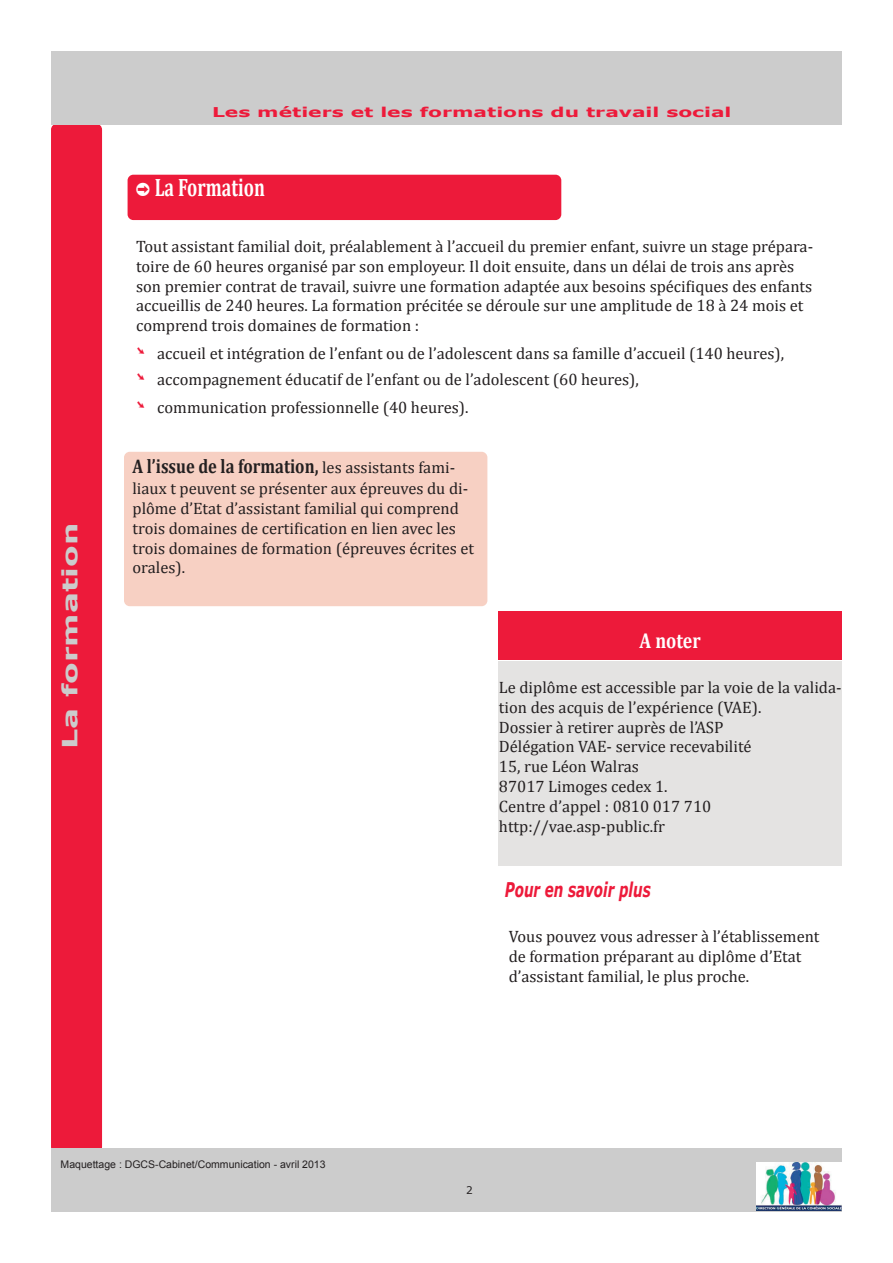
<style>
.page{position:relative;width:893px;height:1263px;background:#fff}
.page>*{position:absolute;margin:0;border:0;box-sizing:border-box;transform-origin:0 0}
.t1{font:700 25.2px "Cambria";color:#fff;scale:.71 1}
.t2{font:700 21.6px "Cambria";color:#fff;scale:.83 1}
.t3{font:700 21px "Verdana";color:#ccc;scale:1.5 1}
.t4{font:italic 700 20.25px "Verdana";color:#ed1a3a;scale:.67 1}
.t5{font:700 19.8px "Cambria";color:#231f20;scale:.83 1}
.t6{font:16.5px/19.8px "Cambria";color:#231f20}
.t7{font:700 13.5px "Verdana";color:#ed1a3a;scale:1.5 1}
.t8{font:10.5px "Arial";color:#231f20}
.t9{font:10.5px "Verdana";color:#231f20}
.s1{font-weight:400;font-size:16.5px}
</style>
<div class="page">
<div style="left:51px;top:124px;width:51px;height:1028px;background:#ed1a3a;border-radius:6px"></div>
<div style="left:124px;top:452px;width:363px;height:154px;background:#f7d0c3;border-radius:6px"></div>
<div style="left:128px;top:175px;width:433px;height:45px;background:#ed1a3a;border-radius:6px"></div>
<div style="left:498px;top:611px;width:344px;height:48px;background:#ed1a3a"></div>
<div style="left:51px;top:51px;width:791px;height:73px;background:#ccc"></div>
<div style="left:51px;top:1148px;width:791px;height:64px;background:#ccc"></div>
<img style="left:757px;top:1162px;width:85px;height:49px">
<div style="left:499px;top:661px;width:343px;height:204px;background:#e4e3e2"></div>
<p class="t7" style="left:212px;top:103px;width:348px">Les métiers et les formations du travail social</p>
<h1 class="t1" style="left:155px;top:172px;width:157px">La Formation</h1>
<p class="t3" style="left:56px;top:749px;width:152px;rotate:-90deg">La formation</p>
<p class="t6" style="left:136px;top:236px;width:679px">Tout assistant familial doit, préalablement à l’accueil du premier enfant, suivre un stage prépara&shy;toire de 60 heures organisé par son employeur. Il doit ensuite, dans un délai de trois ans après son premier contrat de travail, suivre une formation adaptée aux besoins spécifiques des enfants accueillis de 240 heures. La formation précitée se déroule sur une amplitude de 18 à 24 mois et comprend trois domaines de formation :</p>
<p class="t6" style="left:157px;top:340px;width:628px;line-height:26.1px">accueil et intégration de l’enfant ou de l’adolescent dans sa famille d’accueil (140 heures), accompagnement éducatif de l’enfant ou de l’adolescent (60 heures),</p>
<p class="t6" style="left:157px;top:397px;width:313px">communication professionnelle (40 heures).</p>
<p class="t5" style="left:132px;top:454px;width:390px">A l’issue de la formation, <span class="s1">les assistants fami-</span></p>
<p class="t6" style="left:132px;top:478px;width:343px">liaux t peuvent se présenter aux épreuves du di&shy;plôme d’Etat d’assistant familial qui comprend trois domaines de certification en lien avec les trois domaines de formation (épreuves écrites et orales).</p>
<h2 class="t2" style="left:640px;top:628px;width:75px">A noter</h2>
<p class="t6" style="left:499px;top:677px;width:344px">Le diplôme est accessible par la voie de la valida&shy;tion des acquis de l’expérience (VAE).<br>Dossier à retirer auprès de l’ASP<br>Délégation VAE- service recevabilité<br>15, rue Léon Walras<br>87017 Limoges cedex 1.<br>Centre d’appel : 0810 017 710 http://vae.asp-public.fr</p>
<p class="t4" style="left:505px;top:877px;width:219px">Pour en savoir plus</p>
<p class="t6" style="left:509px;top:926px;width:312px">Vous pouvez vous adresser à l’établissement de formation préparant au diplôme d’Etat d’assistant familial, le plus proche.</p>
<p class="t8" style="left:61px;top:1158px;width:266px">Maquettage : DGCS-Cabinet/Communication - avril 2013</p>
<p class="t9" style="left:466px;top:1183px;width:8px">2</p>
</div>
